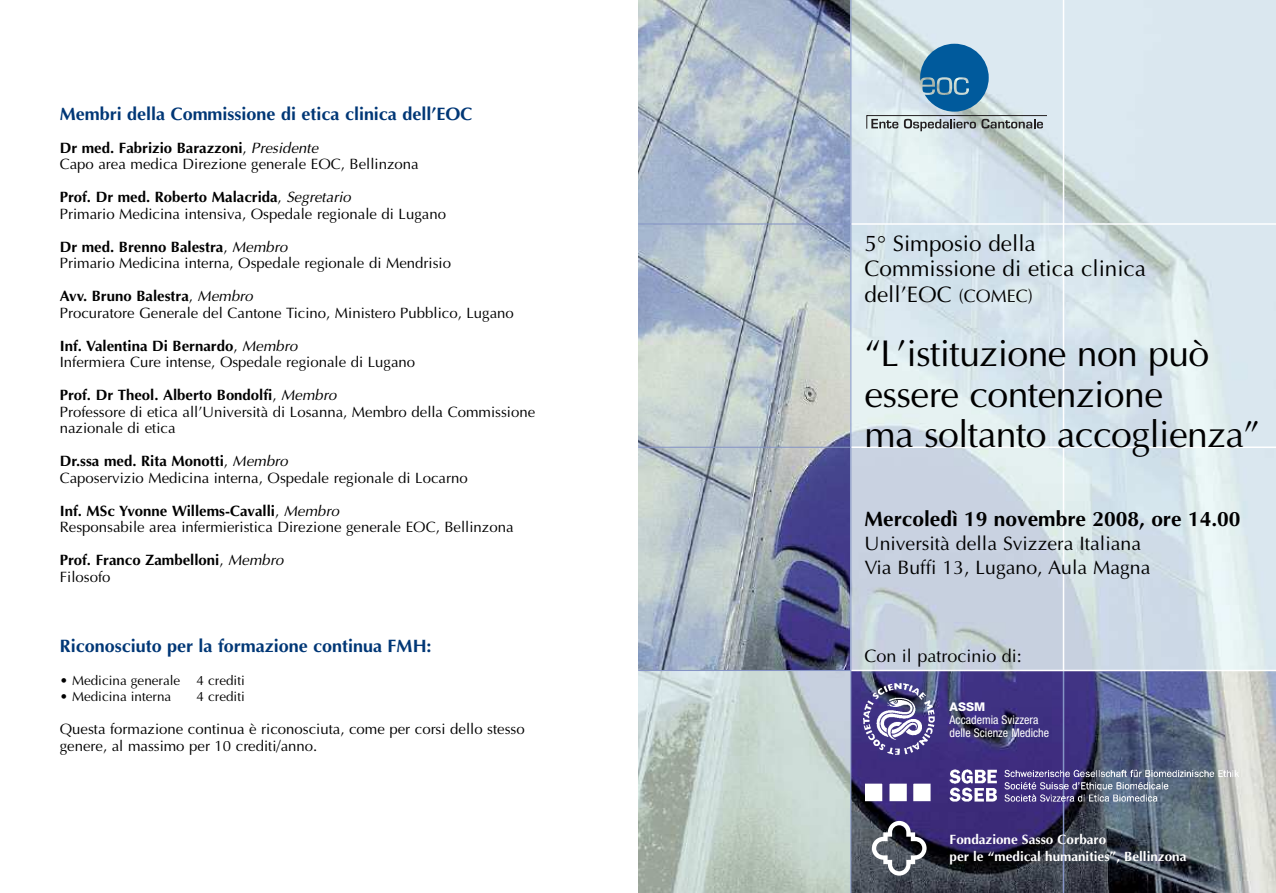
<style>
.page{position:relative;width:1276px;height:893px;background:#fff}
.page>*{position:absolute;margin:0;border:0;box-sizing:border-box;transform-origin:0 0}
.t1{font:37.5px/40.5px "Optima";letter-spacing:-.015em;color:#000}
.t2{font:22.5px/25.5px "Optima";color:#000}
.t3{font:700 21px "Optima";color:#000}
.t4{font:19.5px/24px "Optima";color:#000}
.t5{font:700 18px "Optima";color:#003776}
.t6{font:18px "Optima";color:#000}
.t7{font:15px/16.5px "Optima";color:#000}
.t8{font:700 15px/16.5px "Optima";color:#000}
.t9{font:700 13.5px/16.5px "Optima";color:#fff}
.t10{font:13.5px "Optima";color:#000}
.t11{font:condensed 12px/12.8px "Helvetica Neue";color:#fff}
.t12{font:800 12px "Helvetica Neue";color:#fff}
.s1{font-weight:700}
.s2{font-style:italic}
.s3{font-weight:400}
.s4{font-weight:400;font-style:italic}
.s5{font-size:18px}
</style>
<div class="page">
<img style="left:638px;top:0;width:638px;height:893px">
<img style="left:851px;top:0;width:425px;height:670px">
<img style="left:638px;top:671px;width:212px;height:222px">
<hr style="left:1062px;top:0;width:2px;height:670px;background:#fff">
<hr style="left:1062px;top:670px;width:2px;height:223px;background:#8594c5">
<hr style="left:638px;top:223px;width:213px;height:2px;background:#8594c5">
<hr style="left:851px;top:223px;width:425px;height:2px;background:#fff">
<hr style="left:638px;top:447px;width:213px;height:1px;background:#8594c5">
<hr style="left:851px;top:446px;width:425px;height:2px;background:#fff">
<hr style="left:638px;top:670px;width:213px;height:1px;background:#8594c5">
<hr style="left:851px;top:670px;width:425px;height:1px;background:#fff">
<img style="left:859px;top:677px;width:78px;height:83px">
<img style="left:865px;top:765px;width:374px;height:48px">
<svg style="left:866px;top:44px;width:180px;height:87px;background:#9cb9ca"></svg>
<hr style="left:850px;top:0;width:1px;height:893px;background:#8594c5">
<svg style="left:872px;top:821px;width:54px;height:55px"></svg>
<p class="t5" style="left:60px;top:103px;width:414px">Membri della Commissione di etica clinica dell’EOC</p>
<p class="t7" style="left:60px;top:139px;width:360px"><span class="s1">Dr med. Fabrizio Barazzoni</span>, <span class="s2">Presidente<br></span>Capo area medica Direzione generale EOC, Bellinzona</p>
<p class="t7" style="left:60px;top:189px;width:388px"><span class="s1">Prof. Dr med. Roberto Malacrida</span>, <span class="s2">Segretario<br></span>Primario Medicina intensiva, Ospedale regionale di Lugano</p>
<p class="t7" style="left:60px;top:238px;width:393px"><span class="s1">Dr med. Brenno Balestra</span>, <span class="s2">Membro<br></span>Primario Medicina interna, Ospedale regionale di Mendrisio</p>
<p class="t7" style="left:60px;top:288px;width:456px"><span class="s1">Avv. Bruno Balestra</span>, <span class="s2">Membro<br></span>Procuratore Generale del Cantone Ticino, Ministero Pubblico, Lugano</p>
<p class="t7" style="left:60px;top:337px;width:357px"><span class="s1">Inf. Valentina Di Bernardo</span>, <span class="s2">Membro<br></span>Infermiera Cure intense, Ospedale regionale di Lugano</p>
<p class="t7" style="left:60px;top:387px;width:477px"><span class="s1">Prof. Dr Theol. Alberto Bondolfi</span>, <span class="s2">Membro<br></span>Professore di etica all’Università di Losanna, Membro della Commissione nazionale di etica</p>
<p class="t7" style="left:60px;top:453px;width:409px"><span class="s1">Dr.ssa med. Rita Monotti</span>, <span class="s2">Membro<br></span>Caposervizio Medicina interna, Ospedale regionale di Locarno</p>
<p class="t7" style="left:60px;top:502px;width:455px"><span class="s1">Inf. MSc Yvonne Willems-Cavalli</span>, <span class="s2">Membro<br></span>Responsabile area infermieristica Direzione generale EOC, Bellinzona</p>
<p class="t8" style="left:60px;top:552px;width:225px">Prof. Franco Zambelloni<span class="s3">,</span> <span class="s4">Membro<br></span><span class="s3">Filosofo</span></p>
<p class="t5" style="left:60px;top:635px;width:373px">Riconosciuto per la formazione continua FMH:</p>
<p class="t10" style="left:60px;top:672px;width:187px">• Medicina generale 4 crediti</p>
<p class="t10" style="left:60px;top:689px;width:113px">• Medicina interna</p>
<p class="t10" style="left:197px;top:689px;width:50px">4 crediti</p>
<p class="t7" style="left:60px;top:721px;width:466px">Questa formazione continua è riconosciuta, come per corsi dello stesso genere, al massimo per 10 crediti/anno.</p>
<h2 class="t2" style="left:864px;top:230px;width:283px">5° Simposio della<br>Commissione di etica clinica dell’EOC <span class="s5">(COMEC)</span></h2>
<h1 class="t1" style="left:864px;top:333px;width:397px">“L’istituzione non può essere contenzione<br>ma soltanto accoglienza”</h1>
<h3 class="t3" style="left:864px;top:506px;width:377px">Mercoledì 19 novembre 2008, ore 14.00</h3>
<h3 class="t4" style="left:864px;top:531px;width:287px">Università della Svizzera Italiana<br>Via Buffi 13, Lugano, Aula Magna</h3>
<p class="t6" style="left:864px;top:645px;width:159px">Con il patrocinio di:</p>
<p class="t12" style="left:949px;top:702px;width:37px">ASSM</p>
<p class="t11" style="left:949px;top:714px;width:101px">Accademia Svizzera delle Scienze Mediche</p>
<p class="t9" style="left:949px;top:831px;width:238px">Fondazione Sasso Corbaro<br>per le “medical humanities”, Bellinzona</p>
</div>
